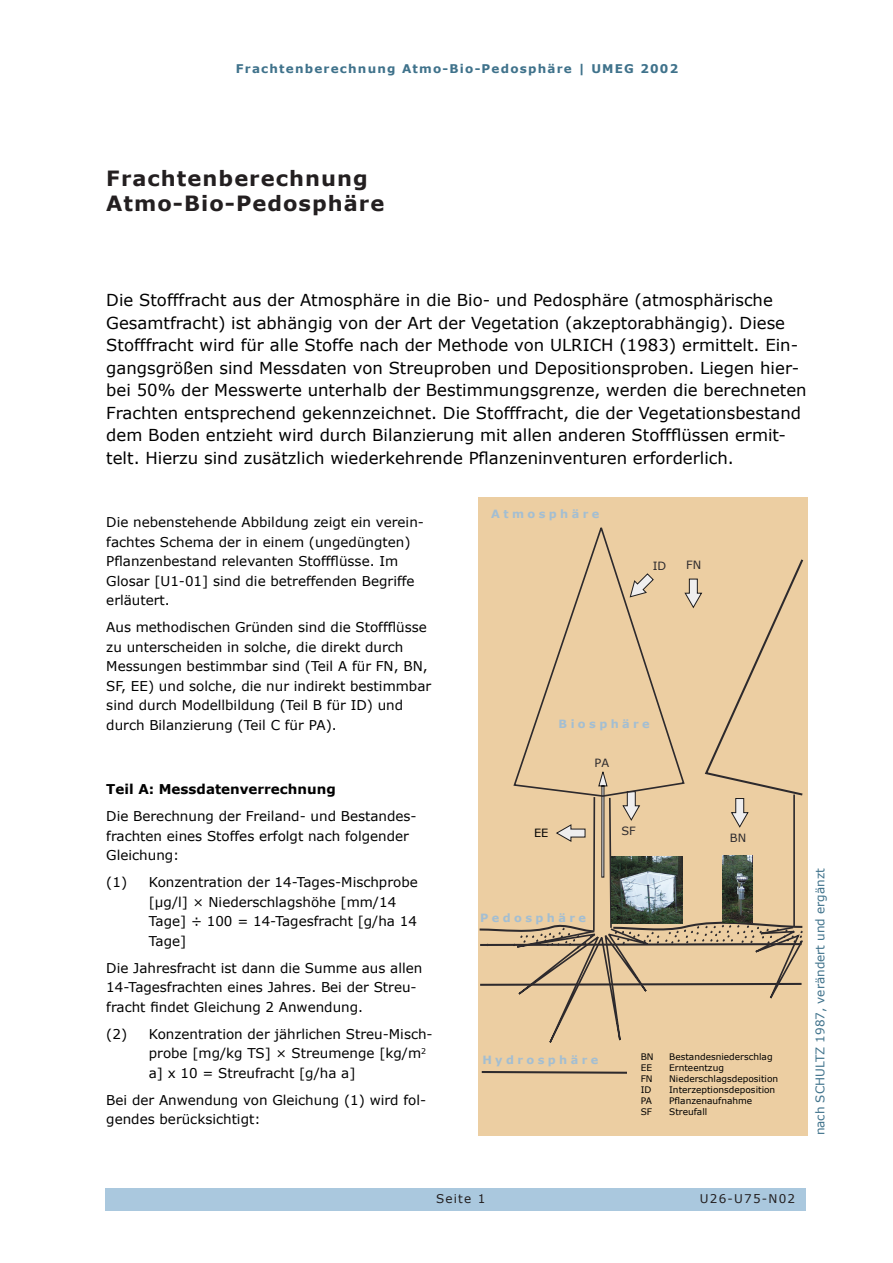
<style>
.page{position:relative;width:893px;height:1263px;background:#fff}
.page>*{position:absolute;margin:0;border:0;box-sizing:border-box;transform-origin:0 0}
.Überschrift{font:700 21px/25.2px "Verdana";letter-spacing:.05em;color:#231f20}
.Zusammenfassung{font:16.5px/22.5px "Verdana";color:#000}
.t1{font:13.5px/19.5px "Verdana";color:#000}
.heading_2{font:700 13.5px "Verdana";color:#000}
.t2{font:700 12px "Verdana";letter-spacing:.1em;color:#3f728b}
.Fotobeschriftung{font:12px "Verdana";color:#3f728b}
.t3{font:12px "Verdana";letter-spacing:.1em;color:#231f20}
.t4{font:700 11.4px "Verdana";letter-spacing:.3em;color:#a3bed2}
.t5{font:11.4px "Verdana";color:#2d2a2d}
.t6{font:11.4px "Verdana";color:#000}
.t7{font:9px "Verdana";color:#000}
</style>
<div class="page">
<div style="left:105px;top:1188px;width:701px;height:22px;background:#aac8de"></div>
<div style="left:478px;top:497px;width:330px;height:638px;background:#eccea2"></div>
<svg style="left:479px;top:527px;width:316px;height:547px"></svg>
<svg style="left:685px;top:557px;width:118px;height:270px"></svg>
<svg style="left:665px;top:925px;width:138px;height:107px"></svg>
<svg style="left:556px;top:824px;width:29px;height:18px"></svg>
<div style="left:628px;top:1040px;width:180px;height:95px;background:#eccea2"></div>
<img style="left:612px;top:857px;width:71px;height:67px">
<img style="left:722px;top:855px;width:31px;height:67px">
<p class="t2" style="left:236px;top:61px;width:444px">Frachtenberechnung Atmo-Bio-Pedosphäre | UMEG 2002</p>
<p class="Überschrift" style="left:106px;top:165px;width:280px">Frachtenberechnung<br>Atmo-Bio-Pedosphäre</p>
<p class="Zusammenfassung" style="left:106px;top:288px;width:702px">Die Stofffracht aus der Atmosphäre in die Bio- und Pedosphäre (atmosphärische Gesamtfracht) ist abhängig von der Art der Vegetation (akzeptorabhängig). Diese Stofffracht wird für alle Stoffe nach der Methode von ULRICH (1983) ermittelt. Ein&shy;gangsgrößen sind Messdaten von Streuproben und Depositionsproben. Liegen hier&shy;bei 50% der Messwerte unterhalb der Bestimmungsgrenze, werden die berechneten Frachten entsprechend gekennzeichnet. Die Stofffracht, die der Vegetationsbestand dem Boden entzieht wird durch Bilanzierung mit allen anderen Stoffflüssen ermit&shy;telt. Hierzu sind zusätzlich wiederkehrende Pflanzeninventuren erforderlich.</p>
<p class="t1" style="left:106px;top:512px;width:319px">Die nebenstehende Abbildung zeigt ein verein&shy;fachtes Schema der in einem (ungedüngten)<br>Pflanzenbestand relevanten Stoffflüsse. Im Glosar [U1-01] sind die betreffenden Begriffe erläutert.</p>
<p class="t1" style="left:106px;top:617px;width:326px">Aus methodischen Gründen sind die Stoffflüsse zu unterscheiden in solche, die direkt durch Messungen bestimmbar sind (Teil A für FN, BN, SF, EE) und solche, die nur indirekt bestimmbar sind durch Modellbildung (Teil B für ID) und durch Bilanzierung (Teil C für PA).</p>
<p class="heading_2" style="left:106px;top:780px;width:231px">Teil A: Messdatenverrechnung</p>
<p class="t1" style="left:106px;top:806px;width:312px">Die Berechnung der Freiland- und Bestandes&shy;frachten eines Stoffes erfolgt nach folgender<br>Gleichung:</p>
<p class="t1" style="left:149px;top:872px;width:270px;text-indent:-43px">(1) Konzentration der 14-Tages-Mischprobe [µg/l] × Niederschlagshöhe [mm/14<br>Tage] ÷ 100 = 14-Tagesfracht [g/ha 14<br>Tage]</p>
<p class="t1" style="left:106px;top:957px;width:318px">Die Jahresfracht ist dann die Summe aus allen<br>14-Tagesfrachten eines Jahres. Bei der Streu&shy;fracht findet Gleichung 2 Anwendung.</p>
<p class="t1" style="left:149px;top:1023px;width:285px;text-indent:-43px">(2) Konzentration der jährlichen Streu-Misch&shy;probe [mg/kg TS] × Streumenge [kg/m<sup>2 </sup>a] x 10 = Streufracht [g/ha a]</p>
<p class="t1" style="left:106px;top:1089px;width:321px">Bei der Anwendung von Gleichung (1) wird fol&shy;gendes berücksichtigt:</p>
<p class="t4" style="left:491px;top:506px;width:110px">Atmosphäre</p>
<p class="t5" style="left:653px;top:559px;width:15px">ID</p>
<p class="t5" style="left:686px;top:557px;width:17px">FN</p>
<p class="t4" style="left:559px;top:716px;width:93px">Biosphäre</p>
<p class="t6" style="left:534px;top:825px;width:16px">EE</p>
<p class="t5" style="left:595px;top:756px;width:16px">PA</p>
<p class="t5" style="left:621px;top:824px;width:16px">SF</p>
<p class="t4" style="left:480px;top:911px;width:107px">Pedosphäre</p>
<p class="t5" style="left:730px;top:831px;width:18px">BN</p>
<p class="t4" style="left:482px;top:1052px;width:118px">Hydrosphäre</p>
<p class="t7" style="left:641px;top:1051px;width:14px">BN</p>
<p class="t7" style="left:669px;top:1051px;width:105px">Bestandesniederschlag</p>
<p class="t7" style="left:641px;top:1062px;width:13px">EE</p>
<p class="t7" style="left:669px;top:1062px;width:56px">Ernteentzug</p>
<p class="t7" style="left:641px;top:1073px;width:13px">FN</p>
<p class="t7" style="left:669px;top:1073px;width:110px">Niederschlagsdeposition</p>
<p class="t7" style="left:641px;top:1084px;width:12px">ID</p>
<p class="t7" style="left:669px;top:1084px;width:108px">Interzeptionsdeposition</p>
<p class="t7" style="left:641px;top:1095px;width:13px">PA</p>
<p class="t7" style="left:669px;top:1095px;width:85px">Pflanzenaufnahme</p>
<p class="t7" style="left:641px;top:1106px;width:13px">SF</p>
<p class="t7" style="left:669px;top:1106px;width:40px">Streufall</p>
<p class="Fotobeschriftung" style="left:812px;top:1135px;width:269px;rotate:-90deg">nach SCHULTZ 1987, verändert und ergänzt</p>
<p class="t3" style="left:436px;top:1191px;width:51px">Seite 1</p>
<p class="t3" style="left:700px;top:1191px;width:97px">U26-U75-N02</p>
</div>
